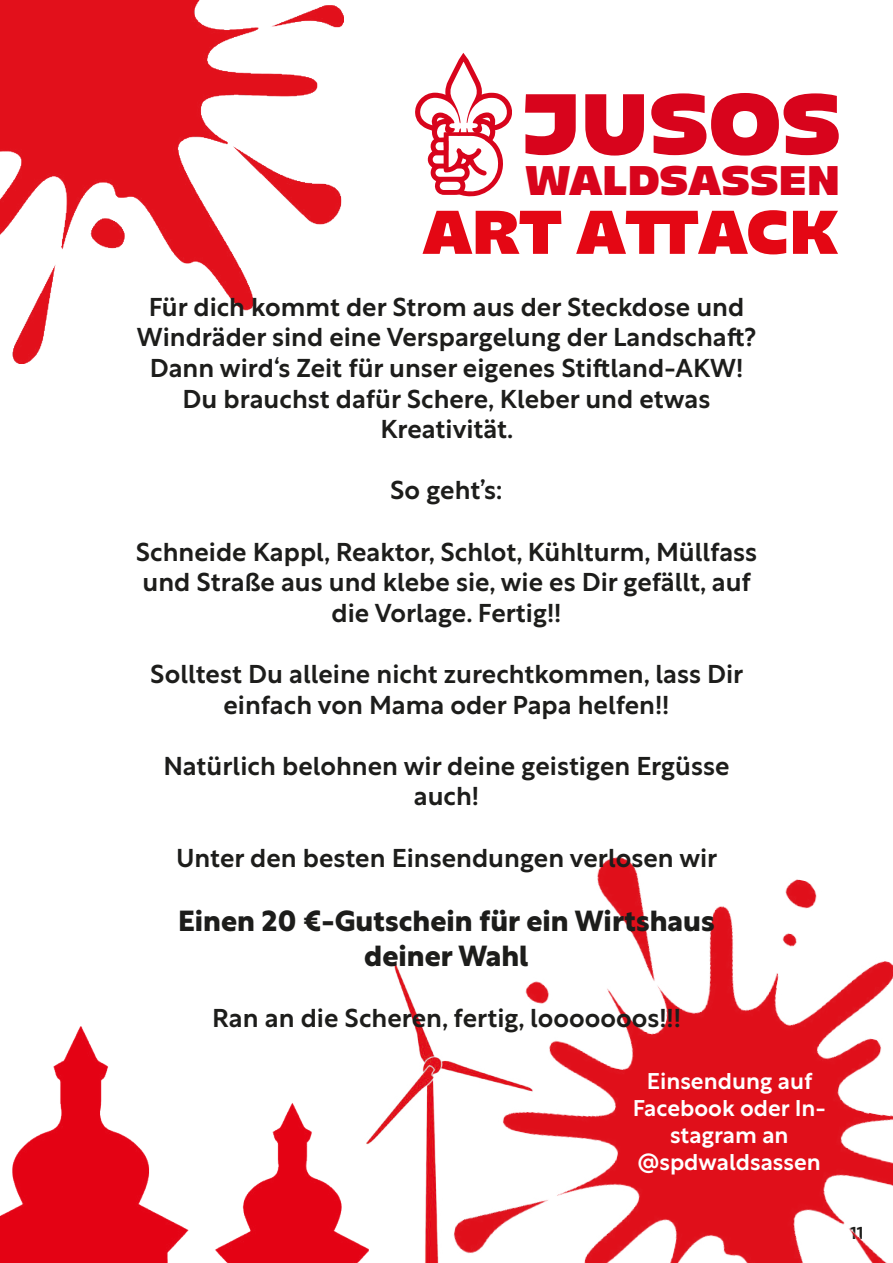
<style>
.page{position:relative;width:893px;height:1263px;background:#fff}
.page>*{position:absolute;margin:0;border:0;box-sizing:border-box;transform-origin:0 0}
.t1{font:85.8px "Majoris";color:#d8041c}
.t2{font:61.5px "Majoris";color:#e40714}
.t3{font:41.25px "Majoris";color:#d8041c}
.t4{font:700 28.5px/34.2px "Rustica";color:#1d1d1b;text-align:center}
.t5{font:500 25.5px/30.6px "Rustica";color:#1d1d1b;text-align:center}
.t6{font:500 22.5px/27px "Rustica";color:#fff;text-align:center}
.t7{font:700 18px "SPD The Sans Versal";color:#1d1d1b}
</style>
<div class="page">
<img style="left:591px;top:857px;width:302px;height:406px">
<img style="left:0;top:0;width:344px;height:364px">
<svg style="left:415px;top:53px;width:97px;height:143px"></svg>
<img style="left:369px;top:963px;width:222px;height:300px">
<img style="left:0;top:1027px;width:369px;height:236px">
<h1 class="t1" style="left:521px;top:93px;width:321px">JUSOS</h1>
<h3 class="t3" style="left:525px;top:165px;width:317px">WALDSASSEN</h3>
<h2 class="t2" style="left:423px;top:195px;width:416px">ART ATTACK</h2>
<p class="t5" style="left:137px;top:291px;width:621px">Für dich kommt der Strom aus der Steckdose und Windräder sind eine Verspargelung der Landschaft?<br>Dann wird‘s Zeit für unser eigenes Stiftland-AKW!<br>Du brauchst dafür Schere, Kleber und etwas Kreativität.</p>
<p class="t5" style="left:390px;top:475px;width:114px">So geht’s:</p>
<p class="t5" style="left:136px;top:536px;width:623px">Schneide Kappl, Reaktor, Schlot, Kühlturm, Müllfass und Straße aus und klebe sie, wie es Dir gefällt, auf die Vorlage. Fertig!!</p>
<p class="t5" style="left:150px;top:658px;width:594px">Solltest Du alleine nicht zurechtkommen, lass Dir einfach von Mama oder Papa helfen!!</p>
<p class="t5" style="left:163px;top:750px;width:568px">Natürlich belohnen wir deine geistigen Ergüsse auch!</p>
<p class="t5" style="left:176px;top:842px;width:543px">Unter den besten Einsendungen verlosen wir</p>
<p class="t4" style="left:178px;top:904px;width:538px">Einen 20 €-Gutschein für ein Wirtshaus deiner Wahl</p>
<p class="t5" style="left:212px;top:1002px;width:470px">Ran an die Scheren, fertig, looooooos!!!</p>
<p class="t6" style="left:633px;top:1068px;width:195px">Einsendung auf<br>Facebook oder In&shy;stagram an @spdwaldsassen</p>
<p class="t7" style="left:850px;top:1223px;width:15px">11</p>
</div>
